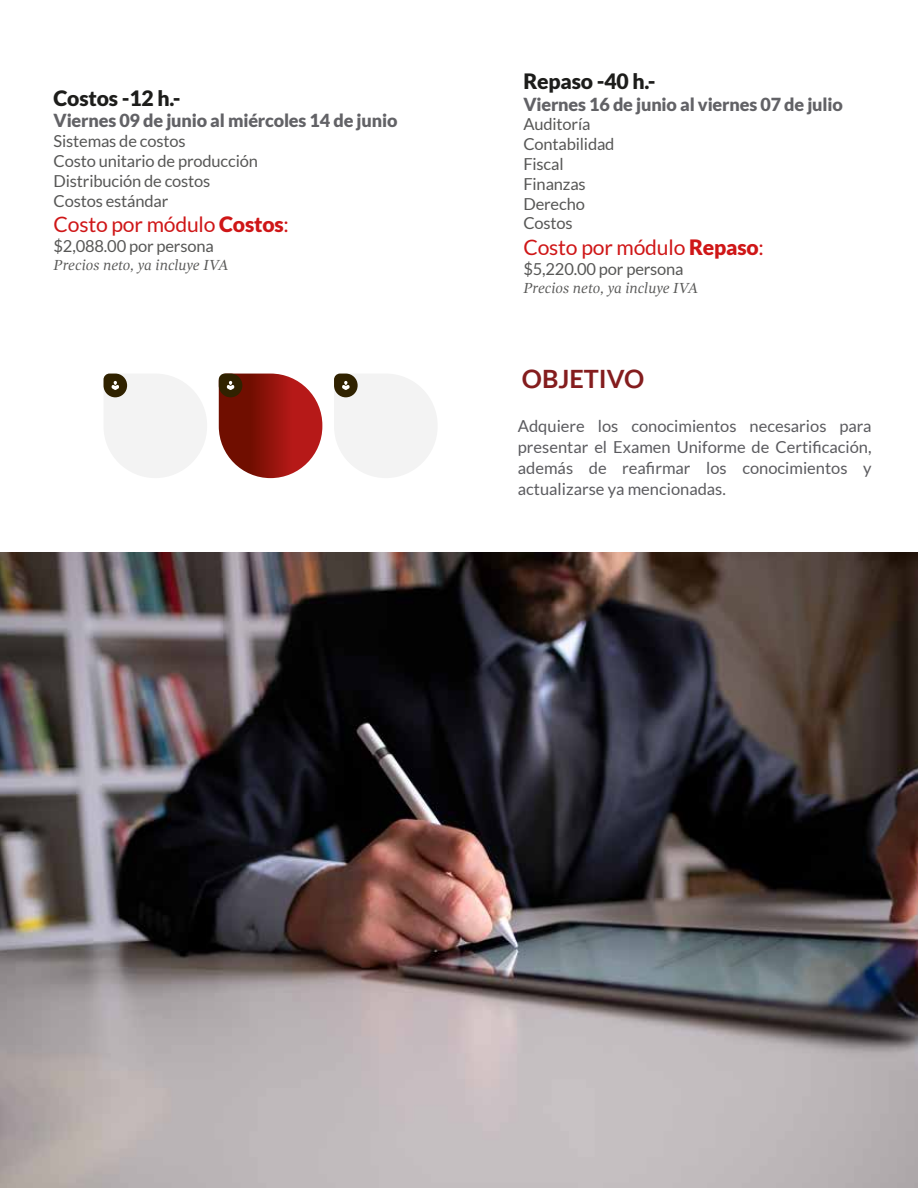
<style>
.page{position:relative;width:918px;height:1188px;background:#fff}
.page>*{position:absolute;margin:0;border:0;box-sizing:border-box;transform-origin:0 0}
.t1{font:700 25.2px "Lato";color:#841d1e}
.t2{font:21.15px "Lato";letter-spacing:-.01em;color:#cf1617}
.t3{font:900 21.15px "Lato";letter-spacing:-.01em;color:#1d1d1b}
.t4{font:900 18px "Lato";letter-spacing:-.01em;color:#626266}
.t5{font:16.5px/19.8px "Lato";letter-spacing:-.01em;color:#575756}
.t6{font:16.5px/21px "Lato";color:#5b5b5f;text-align:justify}
.t7{font:italic 15px "Gandhi Serif";color:#575756}
.s1{font-weight:900}
</style>
<div class="page">
<svg style="left:104px;top:374px;width:103px;height:104px"></svg>
<svg style="left:219px;top:374px;width:103px;height:104px;background:#9f3931"></svg>
<svg style="left:334px;top:374px;width:103px;height:104px"></svg>
<img style="left:0;top:552px;width:918px;height:636px">
<p class="t3" style="left:54px;top:86px;width:129px">Costos -12 h.-</p>
<p class="t4" style="left:54px;top:110px;width:345px">Viernes 09 de junio al miércoles 14 de junio</p>
<p class="t5" style="left:54px;top:131px;width:206px">Sistemas de costos<br>Costo unitario de producción<br>Distribución de costos<br>Costos estándar</p>
<p class="t2" style="left:54px;top:213px;width:237px">Costo por módulo <span class="s1">Costos</span>:</p>
<p class="t5" style="left:54px;top:236px;width:162px">$2,088.00 por persona</p>
<p class="t7" style="left:54px;top:256px;width:177px">Precios neto, ya incluye IVA</p>
<p class="t3" style="left:523px;top:69px;width:134px">Repaso -40 h.-</p>
<p class="t4" style="left:523px;top:93px;width:321px">Viernes 16 de junio al viernes 07 de julio</p>
<p class="t5" style="left:523px;top:114px;width:93px">Auditoría<br>Contabilidad<br>Fiscal<br>Finanzas<br>Derecho<br>Costos</p>
<p class="t2" style="left:523px;top:235px;width:242px">Costo por módulo <span class="s1">Repaso</span>:</p>
<p class="t5" style="left:523px;top:259px;width:162px">$5,220.00 por persona</p>
<p class="t7" style="left:523px;top:279px;width:177px">Precios neto, ya incluye IVA</p>
<h1 class="t1" style="left:522px;top:365px;width:124px">OBJETIVO</h1>
<p class="t6" style="left:518px;top:415px;width:355px">Adquiere los conocimientos necesarios para presentar el Examen Uniforme de Certificación, además de reafirmar los conocimientos y actualizarse ya mencionadas.</p>
</div>
